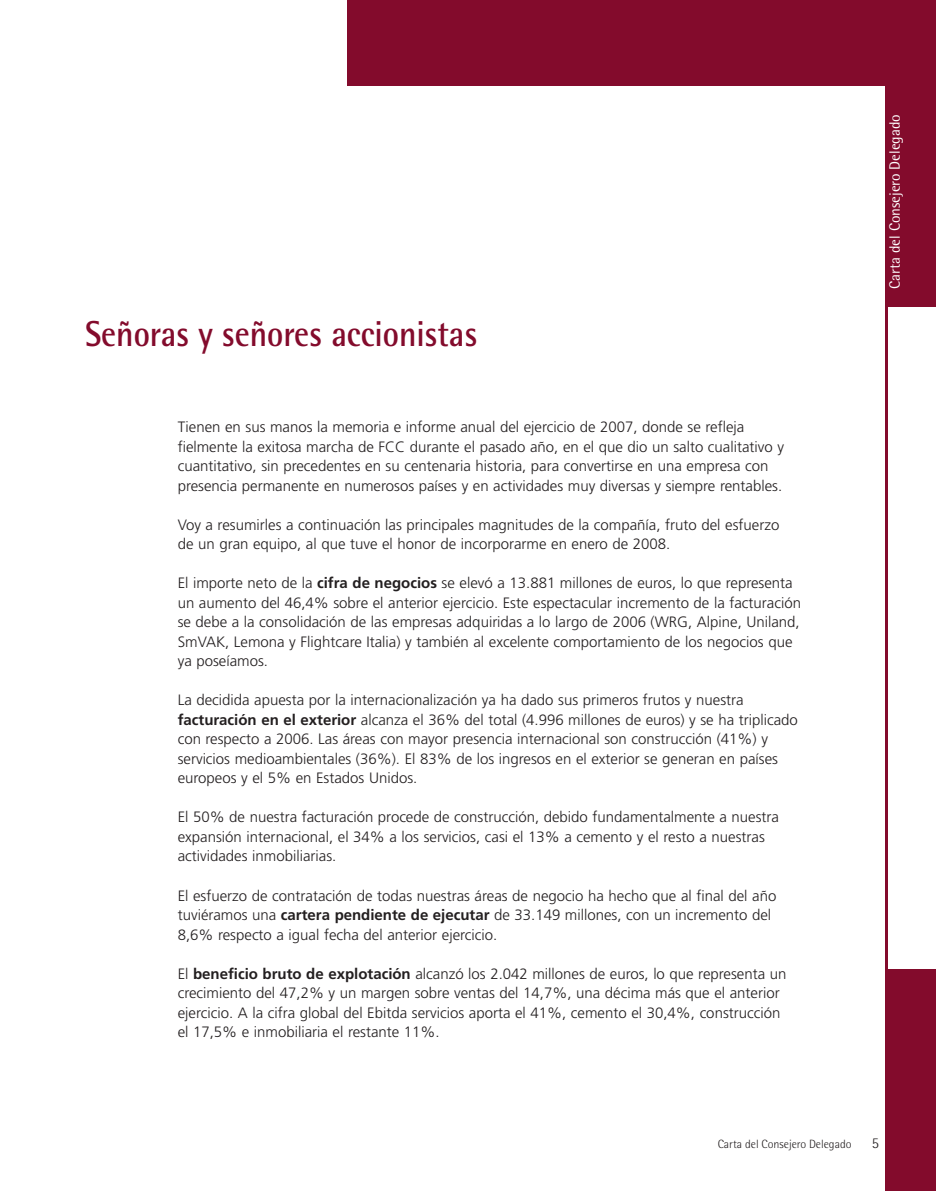
<style>
.page{position:relative;width:936px;height:1191px;background:#fff}
.page>*{position:absolute;margin:0;border:0;box-sizing:border-box;transform-origin:0 0}
.t1{font:700 36px "Rotis Semi Sans";color:#830b2c;scale:.9 1}
.t2{font:300 15px/19.5px "Frutiger LT";color:#231f20}
.t3{font:15px "Rotis Semi Sans";color:#fff}
.t4{font:300 15px "Rotis Semi Sans";color:#231f20}
.t5{font:300 12px "Rotis Semi Sans";color:#231f20}
.s1{font-weight:700}
</style>
<div class="page">
<div style="left:347px;top:0;width:561px;height:85px;background:#830b2c"></div>
<div style="left:886px;top:969px;width:49px;height:221px;background:#830b2c"></div>
<div style="left:886px;top:0;width:49px;height:306px;background:#830b2c"></div>
<hr style="left:884px;top:0;width:3px;height:1190px;background:#830b2c">
<h1 class="t1" style="left:85px;top:321px;width:437px">Señoras y señores accionistas</h1>
<p class="t2" style="left:178px;top:418px;width:608px">Tienen en sus manos la memoria e informe anual del ejercicio de 2007, donde se refleja fielmente la exitosa marcha de FCC durante el pasado año, en el que dio un salto cualitativo y cuantitativo, sin precedentes en su centenaria historia, para convertirse en una empresa con presencia permanente en numerosos países y en actividades muy diversas y siempre rentables.</p>
<p class="t2" style="left:178px;top:516px;width:603px">Voy a resumirles a continuación las principales magnitudes de la compañía, fruto del esfuerzo de un gran equipo, al que tuve el honor de incorporarme en enero de 2008.</p>
<p class="t2" style="left:178px;top:574px;width:624px">El importe neto de la <span class="s1">cifra de negocios</span> se elevó a 13.881 millones de euros, lo que representa un aumento del 46,4% sobre el anterior ejercicio. Este espectacular incremento de la facturación se debe a la consolidación de las empresas adquiridas a lo largo de 2006 (WRG, Alpine, Uniland, SmVAK, Lemona y Flightcare Italia) y también al excelente comportamiento de los negocios que ya poseíamos.</p>
<p class="t2" style="left:178px;top:691px;width:621px">La decidida apuesta por la internacionalización ya ha dado sus primeros frutos y nuestra <span class="s1">facturación en el exterior</span> alcanza el 36% del total (4.996 millones de euros) y se ha triplicado con respecto a 2006. Las áreas con mayor presencia internacional son construcción (41%) y servicios medioambientales (36%). El 83% de los ingresos en el exterior se generan en países europeos y el 5% en Estados Unidos.</p>
<p class="t2" style="left:178px;top:808px;width:603px">El 50% de nuestra facturación procede de construcción, debido fundamentalmente a nuestra expansión internacional, el 34% a los servicios, casi el 13% a cemento y el resto a nuestras actividades inmobiliarias.</p>
<p class="t2" style="left:178px;top:886px;width:600px">El esfuerzo de contratación de todas nuestras áreas de negocio ha hecho que al final del año tuviéramos una <span class="s1">cartera pendiente de ejecutar</span> de 33.149 millones, con un incremento del<br>8,6% respecto a igual fecha del anterior ejercicio.</p>
<p class="t2" style="left:178px;top:964px;width:610px">El <span class="s1">beneficio bruto de explotación</span> alcanzó los 2.042 millones de euros, lo que representa un crecimiento del 47,2% y un margen sobre ventas del 14,7%, una décima más que el anterior ejercicio. A la cifra global del Ebitda servicios aporta el 41%, cemento el 30,4%, construcción el 17,5% e inmobiliaria el restante 11%.</p>
<p class="t3" style="left:889px;top:289px;width:176px;rotate:-90deg">Carta del Consejero Delegado</p>
<p class="t5" style="left:717px;top:1139px;width:135px">Carta del Consejero Delegado</p>
<p class="t4" style="left:871px;top:1137px;width:9px">5</p>
</div>
